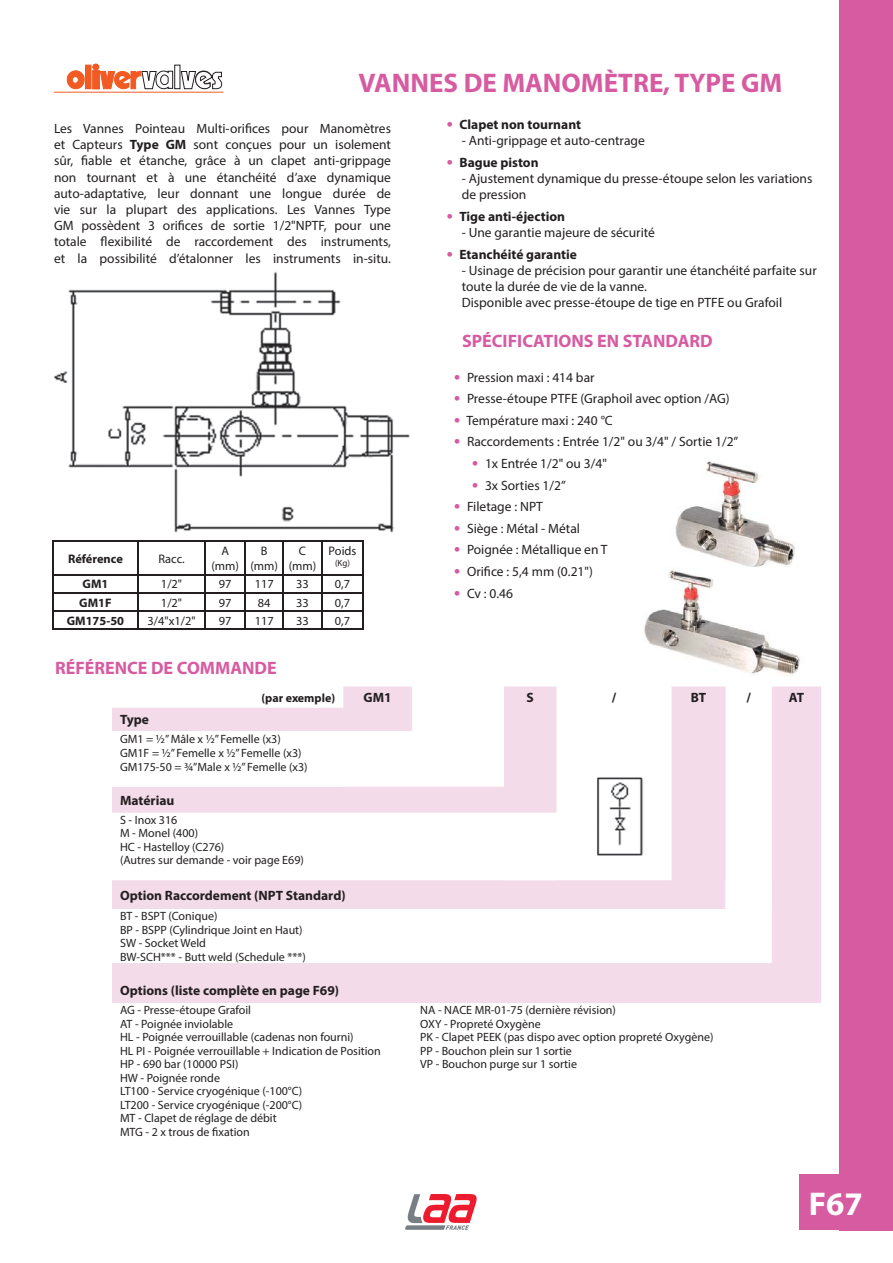
<style>
.page{position:relative;width:893px;height:1263px;background:#fff}
.page>*{position:absolute;margin:0;border:0;box-sizing:border-box;transform-origin:0 0}
.t1{font:700 33px "Myriad Pro";color:#fff}
.t2{font:700 27px "Myriad Pro";color:#d75ba1}
.t3{font:700 18px "Myriad Pro";color:#d75ba1}
.t4{font:13.5px/16.2px "Myriad Pro";color:#231f20}
.t5{font:700 13.5px "Myriad Pro";color:#231f20}
.t6{font:12.3px/14.9px "Myriad Pro";color:#231f20;text-align:center}
.t7{font:700 12.3px "Myriad Pro";color:#231f20}
.t8{font:12px/13.5px "Myriad Pro";color:#231f20}
.t9{font:700 12px "Myriad Pro";color:#231f20}
.t10{font:9px "Myriad Pro";color:#231f20}
.s1{font-weight:700}
.s2{font-size:18px;color:#d75ba1}
.s3{font-weight:700;font-size:18px;color:#d75ba1}
</style>
<div class="page">
<div style="left:839px;top:0;width:54px;height:1230px;background:#d75ba1"></div>
<div style="left:799px;top:1175px;width:73px;height:55px;background:#d75ba1"></div>
<svg style="left:405px;top:1194px;width:72px;height:36px"></svg>
<hr style="left:52px;top:541px;width:86px;height:1px;background:#231f20">
<hr style="left:52px;top:542px;width:2px;height:33px;background:#231f20">
<hr style="left:138px;top:541px;width:226px;height:1px;background:#231f20">
<hr style="left:363px;top:542px;width:1px;height:33px;background:#231f20">
<svg style="left:52px;top:575px;width:2px;height:54px"></svg>
<svg style="left:363px;top:575px;width:1px;height:54px"></svg>
<hr style="left:52px;top:629px;width:312px;height:1px;background:#231f20">
<hr style="left:137px;top:542px;width:1px;height:32px;background:#231f20">
<hr style="left:205px;top:542px;width:1px;height:32px;background:#231f20">
<hr style="left:244px;top:542px;width:2px;height:32px;background:#231f20">
<hr style="left:283px;top:542px;width:1px;height:32px;background:#231f20">
<hr style="left:321px;top:542px;width:1px;height:32px;background:#231f20">
<hr style="left:54px;top:574px;width:151px;height:1px;background:#231f20">
<hr style="left:205px;top:574px;width:40px;height:1px;background:#231f20">
<hr style="left:245px;top:574px;width:38px;height:1px;background:#231f20">
<hr style="left:283px;top:574px;width:39px;height:1px;background:#231f20">
<hr style="left:322px;top:574px;width:41px;height:1px;background:#231f20">
<hr style="left:54px;top:592px;width:151px;height:1px;background:#231f20">
<hr style="left:205px;top:592px;width:40px;height:1px;background:#231f20">
<hr style="left:245px;top:592px;width:38px;height:1px;background:#231f20">
<hr style="left:283px;top:592px;width:39px;height:1px;background:#231f20">
<hr style="left:322px;top:592px;width:41px;height:1px;background:#231f20">
<hr style="left:54px;top:611px;width:151px;height:1px;background:#231f20">
<svg style="left:137px;top:575px;width:1px;height:54px"></svg>
<hr style="left:205px;top:611px;width:40px;height:1px;background:#231f20">
<svg style="left:205px;top:575px;width:1px;height:54px"></svg>
<hr style="left:245px;top:611px;width:38px;height:1px;background:#231f20">
<svg style="left:244px;top:575px;width:2px;height:54px"></svg>
<hr style="left:283px;top:611px;width:39px;height:1px;background:#231f20">
<svg style="left:283px;top:575px;width:1px;height:54px"></svg>
<hr style="left:322px;top:611px;width:41px;height:1px;background:#231f20">
<svg style="left:321px;top:575px;width:1px;height:54px"></svg>
<svg style="left:112px;top:687px;width:709px;height:44px"></svg>
<svg style="left:112px;top:731px;width:709px;height:272px"></svg>
<img style="left:54px;top:272px;width:356px;height:261px">
<img style="left:587px;top:770px;width:65px;height:92px">
<svg style="left:67px;top:70px;width:18px;height:19px"></svg>
<div style="left:86px;top:65px;width:5px;height:24px;background:#f15a22"></div>
<div style="left:85px;top:65px;width:6px;height:24px;border:1px solid #f15a22"></div>
<div style="left:174px;top:65px;width:6px;height:24px;border:1px solid #231f20"></div>
<svg style="left:180px;top:70px;width:42px;height:20px"></svg>
<svg style="left:92px;top:64px;width:81px;height:26px"></svg>
<hr style="left:54px;top:92px;width:169px;height:1px;background:#f15a22">
<img style="left:675px;top:461px;width:120px;height:106px">
<img style="left:644px;top:577px;width:156px;height:99px">
<img style="left:668px;top:570px;width:32px;height:7px">
<p class="t2" style="left:358px;top:73px;width:425px">VANNES DE MANOMÈTRE, TYPE GM</p>
<p class="t4" style="left:54px;top:122px;width:339px;text-align:justify">Les Vannes Pointeau Multi-orifices pour Manomètres et Capteurs <span class="s1">Type GM</span> sont conçues pour un isolement sûr, fiable et étanche, grâce à un clapet anti-grippage non tournant et à une étanchéité d’axe dynamique auto-adaptative, leur donnant une longue durée de vie sur la plupart des applications. Les Vannes Type GM possèdent 3 orifices de sortie 1/2"NPTF, pour une totale flexibilité de raccordement des instruments, et la possibilité d’étalonner les instruments in-situ.</p>
<p class="t5" style="left:447px;top:119px;width:136px"><span class="s2">•</span> Clapet non tournant</p>
<p class="t4" style="left:462px;top:134px;width:185px">- Anti-grippage et auto-centrage</p>
<p class="t5" style="left:447px;top:157px;width:93px"><span class="s2">•</span> Bague piston</p>
<p class="t4" style="left:462px;top:172px;width:352px">- Ajustement dynamique du presse-étoupe selon les variations de pression</p>
<p class="t5" style="left:447px;top:211px;width:120px"><span class="s2">•</span> Tige anti-éjection</p>
<p class="t4" style="left:462px;top:226px;width:195px">- Une garantie majeure de sécurité</p>
<p class="t5" style="left:447px;top:249px;width:132px"><span class="s2">•</span> Etanchéité garantie</p>
<p class="t4" style="left:462px;top:264px;width:356px">- Usinage de précision pour garantir une étanchéité parfaite sur toute la durée de vie de la vanne.<br>Disponible avec presse-étoupe de tige en PTFE ou Grafoil</p>
<p class="t3" style="left:462px;top:334px;width:252px">SPÉCIFICATIONS EN STANDARD</p>
<p class="t7" style="left:68px;top:554px;width:56px">Référence</p>
<p class="t6" style="left:158px;top:552px;width:28px">Racc.</p>
<p class="t6" style="left:211px;top:545px;width:29px">A (mm)</p>
<p class="t6" style="left:250px;top:545px;width:29px">B (mm)</p>
<p class="t6" style="left:289px;top:545px;width:29px">C (mm)</p>
<p class="t6" style="left:329px;top:545px;width:29px">Poids</p>
<p class="t10" style="left:335px;top:560px;width:16px">(Kg)</p>
<p class="t7" style="left:83px;top:580px;width:27px">GM1</p>
<p class="t6" style="left:161px;top:578px;width:23px">1/2"</p>
<p class="t6" style="left:219px;top:578px;width:14px">97</p>
<p class="t6" style="left:255px;top:578px;width:21px">117</p>
<p class="t6" style="left:296px;top:578px;width:14px">33</p>
<p class="t6" style="left:335px;top:578px;width:17px">0,7</p>
<p class="t7" style="left:79px;top:598px;width:34px">GM1F</p>
<p class="t6" style="left:161px;top:596px;width:23px">1/2"</p>
<p class="t6" style="left:219px;top:596px;width:14px">97</p>
<p class="t6" style="left:258px;top:596px;width:14px">84</p>
<p class="t6" style="left:296px;top:596px;width:14px">33</p>
<p class="t6" style="left:335px;top:596px;width:17px">0,7</p>
<p class="t7" style="left:67px;top:616px;width:59px">GM175-50</p>
<p class="t6" style="left:148px;top:615px;width:49px">3/4"x1/2"</p>
<p class="t6" style="left:219px;top:615px;width:14px">97</p>
<p class="t6" style="left:255px;top:615px;width:21px">117</p>
<p class="t6" style="left:296px;top:615px;width:14px">33</p>
<p class="t6" style="left:335px;top:615px;width:17px">0,7</p>
<p class="t3" style="left:55px;top:662px;width:223px">RÉFÉRENCE DE COMMANDE</p>
<p class="t4" style="left:454px;top:370px;width:142px"><span class="s3">•</span> Pression maxi : 414 bar</p>
<p class="t4" style="left:454px;top:392px;width:277px"><span class="s3">•</span> Presse-étoupe PTFE (Graphoil avec option /AG)</p>
<p class="t4" style="left:454px;top:413px;width:160px"><span class="s3">•</span> Température maxi : 240 °C</p>
<p class="t4" style="left:454px;top:435px;width:286px"><span class="s3">•</span> Raccordements : Entrée 1/2" ou 3/4" / Sortie 1/2”</p>
<p class="t4" style="left:472px;top:457px;width:136px"><span class="s3">•</span> 1x Entrée 1/2" ou 3/4"</p>
<p class="t4" style="left:472px;top:478px;width:95px"><span class="s3">•</span> 3x Sorties 1/2”</p>
<p class="t4" style="left:454px;top:500px;width:90px"><span class="s3">•</span> Filetage : NPT</p>
<p class="t4" style="left:454px;top:521px;width:127px"><span class="s3">•</span> Siège : Métal - Métal</p>
<p class="t4" style="left:454px;top:543px;width:155px"><span class="s3">•</span> Poignée : Métallique en T</p>
<p class="t4" style="left:454px;top:565px;width:140px"><span class="s3">•</span> Orifice : 5,4 mm (0.21")</p>
<p class="t4" style="left:454px;top:586px;width:60px"><span class="s3">•</span> Cv : 0.46</p>
<p class="t9" style="left:262px;top:693px;width:75px">(par exemple)</p>
<p class="t5" style="left:364px;top:693px;width:30px">GM1</p>
<p class="t5" style="left:527px;top:693px;width:9px">S</p>
<p class="t5" style="left:612px;top:693px;width:6px">/</p>
<p class="t5" style="left:691px;top:693px;width:17px">BT</p>
<p class="t5" style="left:746px;top:693px;width:6px">/</p>
<p class="t5" style="left:789px;top:693px;width:17px">AT</p>
<p class="t5" style="left:120px;top:715px;width:30px">Type</p>
<p class="t8" style="left:120px;top:733px;width:189px;line-height:14px">GM1 = ½” Mâle x ½” Femelle (x3)<br>GM1F = ½” Femelle x ½” Femelle (x3)<br>GM175-50 = ¾”Male x ½” Femelle (x3)</p>
<p class="t5" style="left:120px;top:795px;width:56px">Matériau</p>
<p class="t8" style="left:120px;top:814px;width:185px">S - Inox 316<br>M - Monel (400)<br>HC - Hastelloy (C276)<br>(Autres sur demande - voir page E69)</p>
<p class="t5" style="left:120px;top:890px;width:227px">Option Raccordement (NPT Standard)</p>
<p class="t8" style="left:120px;top:911px;width:187px">BT - BSPT (Conique)<br>BP - BSPP (Cylindrique Joint en Haut)<br>SW - Socket Weld<br>BW-SCH*** - Butt weld (Schedule ***)</p>
<p class="t5" style="left:120px;top:985px;width:221px">Options (liste complète en page F69)</p>
<p class="t8" style="left:120px;top:1005px;width:132px">AG - Presse-étoupe Grafoil</p>
<p class="t8" style="left:420px;top:1005px;width:197px">NA - NACE MR-01-75 (dernière révision)</p>
<p class="t8" style="left:120px;top:1018px;width:115px">AT - Poignée inviolable</p>
<p class="t8" style="left:420px;top:1018px;width:122px">OXY - Propreté Oxygène</p>
<p class="t8" style="left:120px;top:1032px;width:235px">HL - Poignée verrouillable (cadenas non fourni)</p>
<p class="t8" style="left:420px;top:1032px;width:295px">PK - Clapet PEEK (pas dispo avec option propreté Oxygène)</p>
<p class="t8" style="left:120px;top:1045px;width:262px">HL PI - Poignée verrouillable + Indication de Position</p>
<p class="t8" style="left:420px;top:1045px;width:153px">PP - Bouchon plein sur 1 sortie</p>
<p class="t8" style="left:120px;top:1059px;width:120px">HP - 690 bar (10000 PSI)</p>
<p class="t8" style="left:420px;top:1059px;width:158px">VP - Bouchon purge sur 1 sortie</p>
<p class="t8" style="left:120px;top:1072px;width:184px">HW - Poignée ronde<br>LT100 - Service cryogénique (-100°C)<br>LT200 - Service cryogénique (-200°C)<br>MT - Clapet de réglage de débit<br>MTG - 2 x trous de fixation</p>
<p class="t1" style="left:809px;top:1191px;width:56px">F67</p>
</div>
